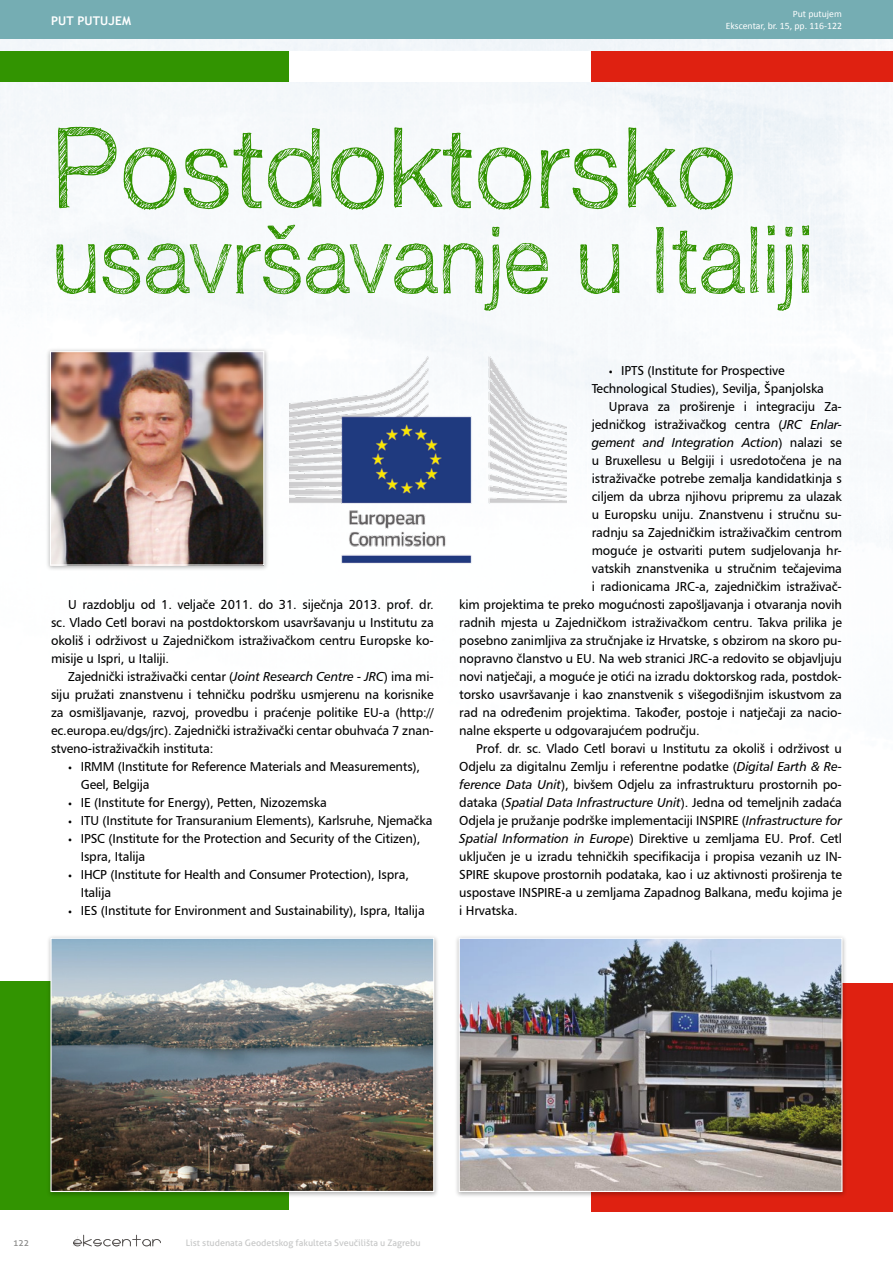
<style>
.page{position:relative;width:893px;height:1263px;background:#fff}
.page>*{position:absolute;margin:0;border:0;box-sizing:border-box;transform-origin:0 0}
.t1{font:300 110.1px "Sketchetik";color:#329401}
.t2{font:300 91.8px "Sketchetik";color:#329401}
.t3{font:13.05px/18px "Humanist 777 BT Roman B";letter-spacing:-.01em;color:#000}
.t4{font:13.05px "Humanist 777 BT Italic B";letter-spacing:-.01em;color:#000}
.t5{font:700 12px "Trebuchet MS";color:#fff}
.t6{font:9.75px/11.7px "Calibri";color:#fff;text-align:right}
.t7{font:9px "Aller";color:#c5c6c6}
.t8{font:9px "Aller";color:#878786}
.s1{font-family:"Humanist 777 BT Italic B"}
.s2{font-family:"Cronos Pro"}
.s3{font-family:"Humanist 777 BT Roman B"}
</style>
<div class="page">
<img style="left:0;top:38px;width:893px;height:1197px">
<svg style="left:73px;top:1235px;width:88px;height:12px"></svg>
<div style="left:0;top:982px;width:289px;height:228px;background:#329401"></div>
<div style="left:0;top:51px;width:289px;height:30px;background:#329401"></div>
<div style="left:289px;top:983px;width:302px;height:228px;background:#fff"></div>
<div style="left:289px;top:51px;width:302px;height:30px;background:#fff"></div>
<div style="left:591px;top:983px;width:302px;height:228px;background:#df2111"></div>
<div style="left:591px;top:51px;width:302px;height:30px;background:#df2111"></div>
<div style="left:0;top:0;width:893px;height:38px;background:#75adb3"></div>
<img style="left:290px;top:351px;width:276px;height:215px">
<div style="left:46px;top:934px;width:393px;height:264px;background:#000;opacity:.3"></div>
<img style="left:52px;top:940px;width:380px;height:250px">
<div style="left:50px;top:938px;width:384px;height:254px;border:1px solid #fff"></div>
<div style="left:454px;top:934px;width:393px;height:264px;background:#000;opacity:.3"></div>
<img style="left:461px;top:940px;width:379px;height:250px">
<div style="left:459px;top:938px;width:383px;height:254px;border:1px solid #fff"></div>
<div style="left:45px;top:348px;width:224px;height:223px;background:#000;opacity:.3"></div>
<img style="left:52px;top:353px;width:210px;height:211px">
<div style="left:50px;top:351px;width:214px;height:215px;border:1px solid #fff"></div>
<p class="t5" style="left:51px;top:13px;width:35px">PUT PUTUJEM</p>
<p class="t6" style="left:726px;top:8px;width:118px">Put putujem<br>Ekscentar, br. 15, pp. 116-122</p>
<h1 class="t1" style="left:51px;top:100px;width:687px">Postdoktorsko</h1>
<h2 class="t2" style="left:51px;top:204px;width:765px">usavršavanje u Italiji</h2>
<p class="t3" style="left:51px;top:595px;width:384px;text-align:justify;text-indent:17px">U razdoblju od 1. veljače 2011. do 31. siječnja 2013. prof. dr. sc. Vlado Cetl boravi na postdoktorskom usavršavanju u Institutu za okoliš i održivost u Zajedničkom istraživačkom centru Europske ko&shy;misije u Ispri, u Italiji.</p>
<p class="t3" style="left:51px;top:667px;width:384px;text-align:justify;text-indent:17px">Zajednički istraživački centar (<span class="s1">Joint Research Centre - JRC</span>) ima mi&shy;siju pružati znanstvenu i tehničku podršku usmjerenu na korisnike za osmišljavanje, razvoj, provedbu i praćenje politike EU-a (http:// ec.europa.eu/dgs/jrc). Zajednički istraživački centar obuhvaća 7 znan&shy;stveno-istraživačkih instituta:</p>
<p class="t3" style="left:81px;top:757px;width:341px;text-indent:-13px"><span class="s2">•</span> IRMM (Institute for Reference Materials and Measurements),<br>Geel, Belgija</p>
<p class="t3" style="left:68px;top:793px;width:260px"><span class="s2">•</span> IE (Institute for Energy), Petten, Nizozemska</p>
<p class="t3" style="left:68px;top:811px;width:366px"><span class="s2">•</span> ITU (Institute for Transuranium Elements), Karlsruhe, Njemačka</p>
<p class="t3" style="left:81px;top:829px;width:341px;text-indent:-13px"><span class="s2">•</span> IPSC (Institute for the Protection and Security of the Citizen),<br>Ispra, Italija</p>
<p class="t3" style="left:81px;top:865px;width:330px;text-indent:-13px"><span class="s2">•</span> IHCP (Institute for Health and Consumer Protection), Ispra,<br>Italija</p>
<p class="t3" style="left:68px;top:901px;width:358px"><span class="s2">•</span> IES (Institute for Environment and Sustainability), Ispra, Italija</p>
<p class="t3" style="left:609px;top:361px;width:177px"><span class="s2">•</span> IPTS (Institute for Prospective</p>
<p class="t3" style="left:592px;top:379px;width:234px">Technological Studies), Sevilja, Španjolska</p>
<p class="t3" style="left:609px;top:397px;width:235px">Uprava za proširenje i integraciju Za-</p>
<p class="t3" style="left:592px;top:415px;width:252px">jedničkog istraživačkog centra (<span class="s1">JRC Enlar-</span></p>
<p class="t4" style="left:592px;top:434px;width:252px">gement and Integration Action<span class="s3">) nalazi se</span></p>
<p class="t3" style="left:592px;top:451px;width:252px">u Bruxellesu u Belgiji i usredotočena je na</p>
<p class="t3" style="left:592px;top:469px;width:252px">istraživačke potrebe zemalja kandidatkinja s</p>
<p class="t3" style="left:592px;top:487px;width:252px">ciljem da ubrza njihovu pripremu za ulazak</p>
<p class="t3" style="left:592px;top:505px;width:252px">u Europsku uniju. Znanstvenu i stručnu su-</p>
<p class="t3" style="left:592px;top:523px;width:252px">radnju sa Zajedničkim istraživačkim centrom</p>
<p class="t3" style="left:592px;top:541px;width:252px">moguće je ostvariti putem sudjelovanja hr-</p>
<p class="t3" style="left:592px;top:559px;width:252px">vatskih znanstvenika u stručnim tečajevima</p>
<p class="t3" style="left:592px;top:577px;width:252px">i radionicama JRC-a, zajedničkim istraživač-</p>
<p class="t3" style="left:459px;top:595px;width:384px">kim projektima te preko mogućnosti zapošljavanja i otvaranja novih</p>
<p class="t3" style="left:459px;top:613px;width:384px">radnih mjesta u Zajedničkom istraživačkom centru. Takva prilika je</p>
<p class="t3" style="left:459px;top:631px;width:384px">posebno zanimljiva za stručnjake iz Hrvatske, s obzirom na skoro pu-</p>
<p class="t3" style="left:459px;top:649px;width:384px">nopravno članstvo u EU. Na web stranici JRC-a redovito se objavljuju</p>
<p class="t3" style="left:459px;top:667px;width:384px">novi natječaji, a moguće je otići na izradu doktorskog rada, postdok-</p>
<p class="t3" style="left:459px;top:685px;width:384px">torsko usavršavanje i kao znanstvenik s višegodišnjim iskustvom za</p>
<p class="t3" style="left:459px;top:703px;width:384px">rad na određenim projektima. Također, postoje i natječaji za nacio-</p>
<p class="t3" style="left:459px;top:721px;width:242px">nalne eksperte u odgovarajućem području.</p>
<p class="t3" style="left:476px;top:739px;width:367px">Prof. dr. sc. Vlado Cetl boravi u Institutu za okoliš i održivost u</p>
<p class="t3" style="left:459px;top:757px;width:384px">Odjelu za digitalnu Zemlju i referentne podatke (<span class="s1">Digital Earth &amp; Re-</span></p>
<p class="t3" style="left:459px;top:775px;width:384px"><span class="s1">ference Data Unit</span>), bivšem Odjelu za infrastrukturu prostornih po-</p>
<p class="t3" style="left:459px;top:793px;width:384px">dataka (<span class="s1">Spatial Data Infrastructure Unit</span>). Jedna od temeljnih zadaća</p>
<p class="t3" style="left:459px;top:811px;width:384px">Odjela je pružanje podrške implementaciji INSPIRE (<span class="s1">Infrastructure for</span></p>
<p class="t3" style="left:459px;top:829px;width:384px"><span class="s1">Spatial Information in Europe</span>) Direktive u zemljama EU. Prof. Cetl</p>
<p class="t3" style="left:459px;top:847px;width:384px">uključen je u izradu tehničkih specifikacija i propisa vezanih uz IN-</p>
<p class="t3" style="left:459px;top:865px;width:384px">SPIRE skupove prostornih podataka, kao i uz aktivnosti proširenja te</p>
<p class="t3" style="left:459px;top:883px;width:384px">uspostave INSPIRE-a u zemljama Zapadnog Balkana, među kojima je</p>
<p class="t3" style="left:459px;top:901px;width:60px">i Hrvatska.</p>
<p class="t8" style="left:13px;top:1238px;width:18px">122</p>
<p class="t7" style="left:186px;top:1238px;width:236px">List studenata Geodetskog fakulteta Sveučilišta u Zagrebu</p>
</div>
